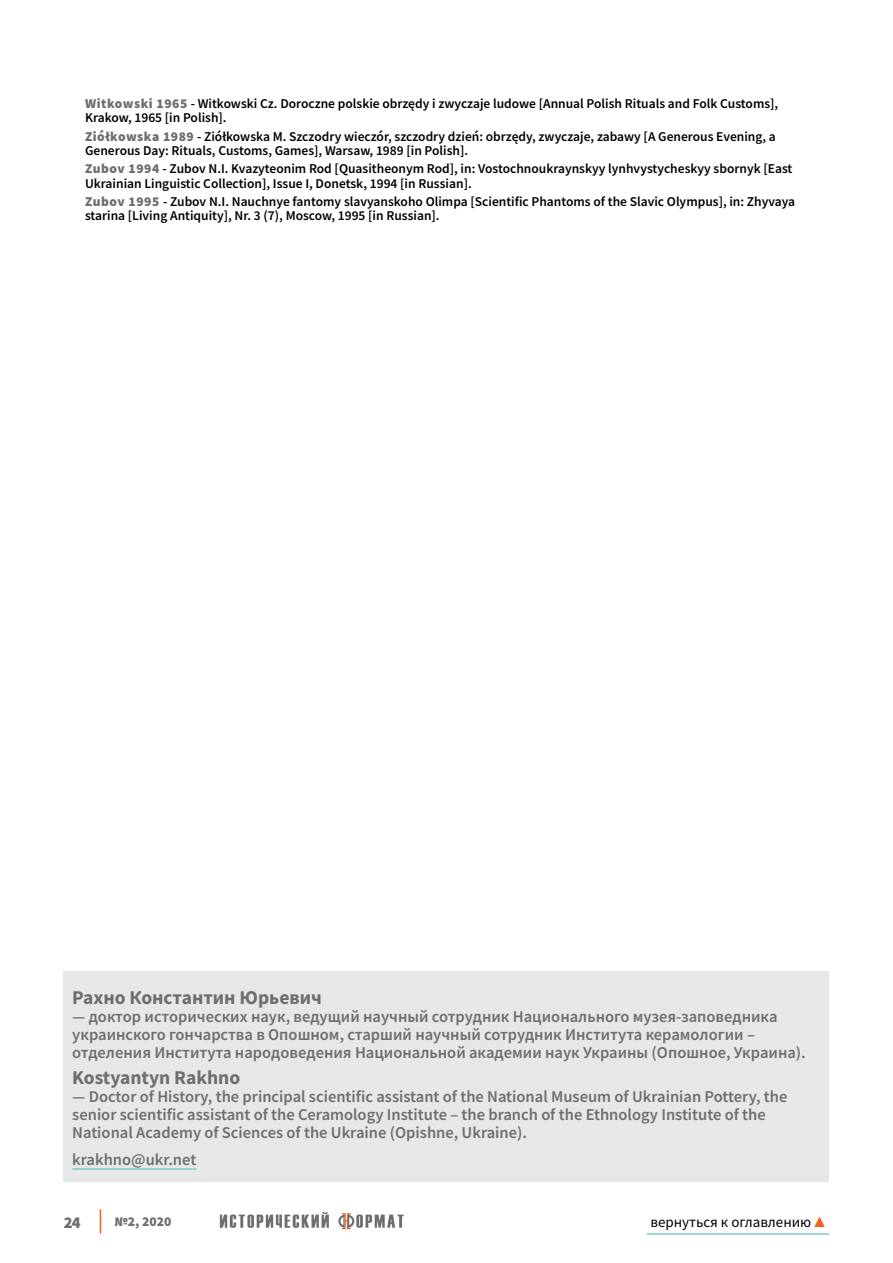
<style>
.page{position:relative;width:893px;height:1263px;background:#fff}
.page>*{position:absolute;margin:0;border:0;box-sizing:border-box;transform-origin:0 0}
.t1{font:700 19.5px "Source Sans Pro";color:#6d6e71}
.t2{font:600 16.5px/18px "Source Sans Pro";color:#6d6e71}
.t3{font:900 16.5px "Source Sans Pro";color:#6d6e71}
.t4{font:15px "Source Sans Pro";color:#000}
.t5{font:600 13.5px/14.2px "Source Sans Pro";color:#000}
.t6{font:900 13.5px "Source Sans Pro";color:#6d6e71}
.s1{font-weight:900;color:#6d6e71}
.s2{font-family:"Arial Narrow";color:#f15f22}
</style>
<div class="page">
<svg style="left:220px;top:1212px;width:109px;height:16px"></svg>
<svg style="left:338px;top:1213px;width:66px;height:16px"></svg>
<svg style="left:100px;top:1209px;width:1px;height:24px"></svg>
<hr style="left:647px;top:1233px;width:182px;height:2px;background:#7bccc3">
<div style="left:64px;top:972px;width:765px;height:210px;background:#e6e7e8"></div>
<hr style="left:72px;top:1168px;width:124px;height:2px;background:#7bccc3">
<p class="t5" style="left:85px;top:96px;width:695px"><span class="s1">Witkowski 1965</span> - Witkowski Cz. Doroczne polskie obrzędy i zwyczaje ludowe [Annual Polish Rituals and Folk Customs],<br>Krakow, 1965 [in Polish].</p>
<p class="t5" style="left:85px;top:129px;width:692px"><span class="s1">Ziółkowska 1989</span> - Ziółkowska M. Szczodry wieczór, szczodry dzień: obrzędy, zwyczaje, zabawy [A Generous Evening, a<br>Generous Day: Rituals, Customs, Games], Warsaw, 1989 [in Polish].</p>
<p class="t5" style="left:85px;top:162px;width:709px"><span class="s1">Zubov 1994</span> - Zubov N.I. Kvazyteonim Rod [Quasitheonym Rod], in: Vostochnoukraynskyy lynhvystycheskyy sbornyk [East<br>Ukrainian Linguistic Collection], Issue I, Donetsk, 1994 [in Russian].</p>
<p class="t5" style="left:85px;top:194px;width:712px"><span class="s1">Zubov 1995</span> - Zubov N.I. Nauchnye fantomy slavyanskoho Olimpa [Scientific Phantoms of the Slavic Olympus], in: Zhyvaya starina [Living Antiquity], Nr. 3 (7), Moscow, 1995 [in Russian].</p>
<h1 class="t1" style="left:72px;top:984px;width:251px">Рахно Константин Юрьевич</h1>
<p class="t2" style="left:72px;top:1007px;width:733px">— доктор исторических наук, ведущий научный сотрудник Национального музея-заповедника украинского гончарства в Опошном, старший научный сотрудник Института керамологии – отделения Института народоведения Национальной академии наук Украины (Опошное, Украина).</p>
<h1 class="t1" style="left:72px;top:1064px;width:169px">Kostyantyn Rakhno</h1>
<p class="t2" style="left:72px;top:1087px;width:717px">— Doctor of History, the principal scientific assistant of the National Museum of Ukrainian Pottery, the senior scientific assistant of the Ceramology Institute – the branch of the Ethnology Institute of the<br>National Academy of Sciences of the Ukraine (Opishne, Ukraine).</p>
<p class="t2" style="left:72px;top:1150px;width:126px">krakhno@ukr.net</p>
<p class="t3" style="left:64px;top:1211px;width:18px">24</p>
<p class="t6" style="left:114px;top:1212px;width:58px">№2, 2020</p>
<p class="t4" style="left:650px;top:1212px;width:180px">вернуться к оглавлению <span class="s2">▲</span></p>
</div>
